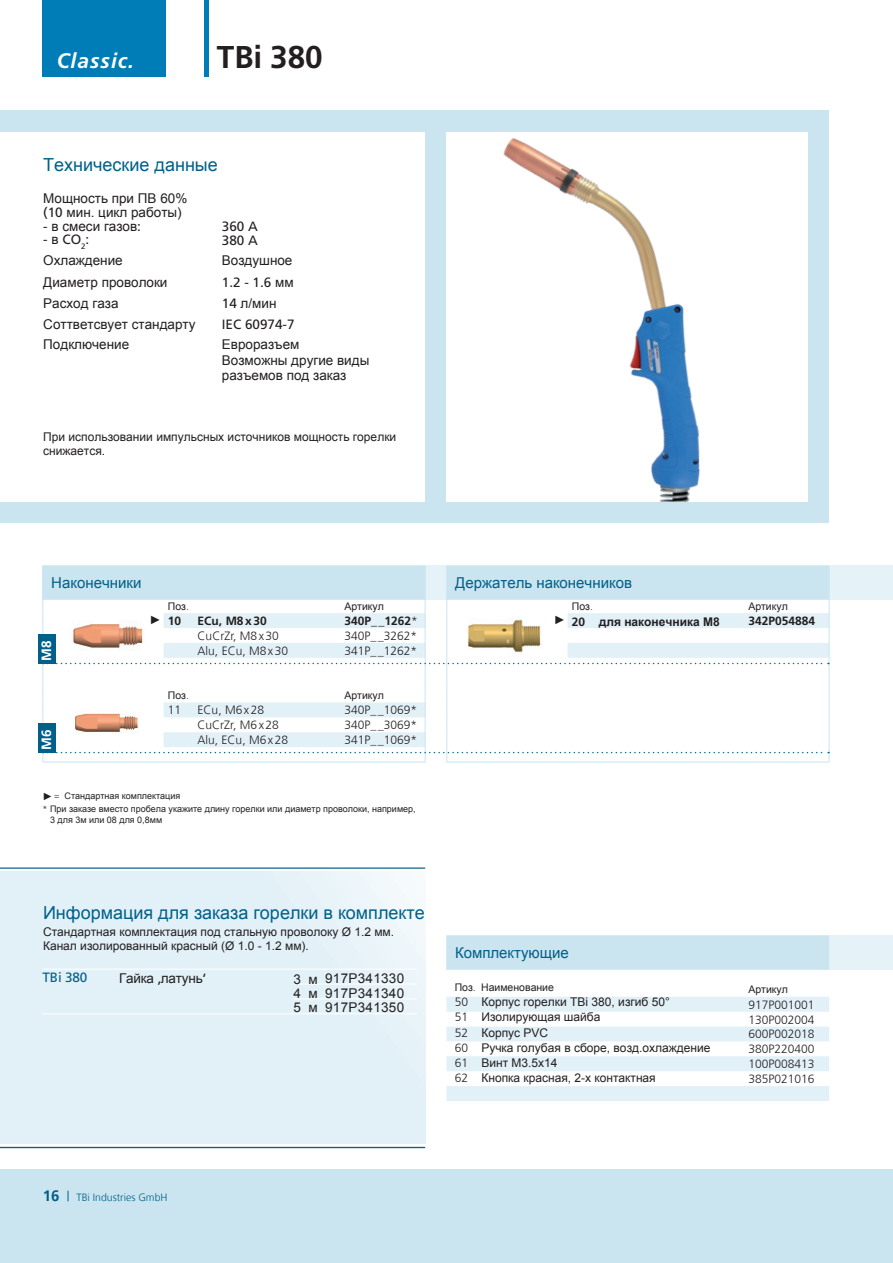
<style>
.page{position:relative;width:893px;height:1263px;background:#fff}
.page>*{position:absolute;margin:0;border:0;box-sizing:border-box;transform-origin:0 0}
.t1{font:700 31.5px "Frutiger LT Std";color:#231f20}
.t2{font:italic 700 21px "Frutiger LT Std";letter-spacing:.05em;color:#fff}
.t3{font:18px "Arial";color:#006089}
.t4{font:15px "Arial";color:#006089}
.t5{font:700 15px "Frutiger";color:#006089}
.t6{font:13.5px/15.5px "Arial";color:#231f20}
.t7{font:13.5px/14.2px "Frutiger LT Std";color:#231f20}
.t8{font:13.5px "Frutiger LT Std";letter-spacing:-.01em;color:#006089}
.t9{font:700 13.5px "Frutiger LT Std";color:#fff}
.t10{font:12px/15.1px "Arial";color:#231f20}
.t11{font:300 12px/14.9px "Frutiger";color:#231f20;text-align:justify}
.t12{font:700 12px "Frutiger LT Std";color:#231f20}
.t13{font:700 12px "Arial";color:#231f20}
.t14{font:10.5px "Arial";color:#231f20}
.t15{font:300 10.5px "Frutiger";color:#006089}
.t16{font:9px/13.5px "Arial";color:#231f20}
.s1{font-family:"Frutiger LT Std"}
.s2{font-family:"Arial"}
.s3{font-family:"Frutiger";font-weight:300}
.s4{font-family:"Times New Roman";font-size:10.5px}
.s5{font-weight:400}
</style>
<div class="page">
<div style="left:0;top:111px;width:829px;height:412px;background:#cae4f0"></div>
<div style="left:0;top:132px;width:425px;height:370px;background:#fff"></div>
<div style="left:0;top:1169px;width:893px;height:94px;background:#cae4f0"></div>
<hr style="left:204px;top:0;width:4px;height:77px;background:#007cb6">
<div style="left:43px;top:0;width:123px;height:77px;background:#007cb6"></div>
<div style="left:446px;top:132px;width:362px;height:370px;background:#fff"></div>
<div style="left:446px;top:935px;width:447px;height:34px;background:#e5f2f8"></div>
<div style="left:0;top:872px;width:425px;height:272px;background:#e2f0f7"></div>
<hr style="left:0;top:1147px;width:425px;height:1px;background:#006089">
<hr style="left:0;top:867px;width:425px;height:2px;background:#006089">
<div style="left:446px;top:935px;width:383px;height:34px;background:#cae4f0"></div>
<svg style="left:446px;top:997px;width:383px;height:104px"></svg>
<div style="left:43px;top:566px;width:850px;height:34px;background:#e5f2f8"></div>
<hr style="left:43px;top:762px;width:121px;height:1px;background:#cae4f0">
<hr style="left:164px;top:762px;width:34px;height:1px;background:#cae4f0">
<hr style="left:198px;top:762px;width:146px;height:1px;background:#cae4f0">
<hr style="left:344px;top:762px;width:81px;height:1px;background:#cae4f0">
<hr style="left:446px;top:762px;width:122px;height:1px;background:#cae4f0">
<hr style="left:568px;top:762px;width:34px;height:1px;background:#cae4f0">
<hr style="left:602px;top:762px;width:146px;height:1px;background:#cae4f0">
<hr style="left:748px;top:762px;width:81px;height:1px;background:#cae4f0">
<svg style="left:43px;top:566px;width:787px;height:196px"></svg>
<div style="left:38px;top:634px;width:17px;height:30px;background:#006089"></div>
<div style="left:38px;top:723px;width:17px;height:30px;background:#006089"></div>
<hr style="left:293px;top:968px;width:34px;height:2px;background:#fff">
<hr style="left:293px;top:983px;width:34px;height:1px;background:#fff">
<hr style="left:293px;top:998px;width:34px;height:1px;background:#fff">
<hr style="left:293px;top:1013px;width:34px;height:1px;background:#fff">
<hr style="left:43px;top:968px;width:76px;height:2px;background:#fff">
<hr style="left:119px;top:968px;width:174px;height:2px;background:#fff">
<hr style="left:119px;top:1013px;width:174px;height:1px;background:#fff">
<hr style="left:43px;top:1013px;width:76px;height:1px;background:#fff">
<hr style="left:327px;top:968px;width:90px;height:2px;background:#fff">
<hr style="left:327px;top:983px;width:90px;height:1px;background:#fff">
<hr style="left:327px;top:998px;width:90px;height:1px;background:#fff">
<hr style="left:327px;top:1013px;width:90px;height:1px;background:#fff">
<img style="left:503px;top:138px;width:197px;height:364px">
<h2 class="t2" style="left:57px;top:48px;width:79px">Classic.</h2>
<h1 class="t1" style="left:217px;top:39px;width:107px">TBi 380</h1>
<h3 class="t3" style="left:43px;top:153px;width:176px">Технические данные</h3>
<p class="t6" style="left:43px;top:191px;width:146px;line-height:13.8px">Мощность при ПВ 60% <span class="s1">(10</span> мин. цикл работы)</p>
<p class="t6" style="left:43px;top:218px;width:99px"><span class="s1">-</span> в смеси газов<span class="s1">:</span></p>
<p class="t7" style="left:43px;top:233px;width:48px">- <span class="s2">в</span> CO<sub>2</sub>:</p>
<p class="t7" style="left:222px;top:219px;width:38px">360 A<br>380 A</p>
<p class="t6" style="left:43px;top:253px;width:81px">Охлаждение</p>
<p class="t6" style="left:222px;top:253px;width:72px">Воздушное</p>
<p class="t6" style="left:43px;top:274px;width:126px">Диаметр проволоки</p>
<p class="t7" style="left:222px;top:275px;width:73px">1.2 - 1.6 <span class="s2">мм</span></p>
<p class="t6" style="left:43px;top:296px;width:77px">Расход газа</p>
<p class="t6" style="left:222px;top:296px;width:56px"><span class="s1">14</span> л/мин</p>
<p class="t6" style="left:43px;top:317px;width:154px">Соттветсвует стандарту</p>
<p class="t7" style="left:222px;top:317px;width:74px">IEC 60974-7</p>
<p class="t6" style="left:43px;top:337px;width:88px">Подключение</p>
<p class="t6" style="left:222px;top:337px;width:149px">Евроразъем<br>Возможны другие виды разъемов под заказ</p>
<p class="t10" style="left:43px;top:429px;width:355px;line-height:14.4px">При использовании импульсных источников мощность горелки снижается.</p>
<p class="t4" style="left:51px;top:573px;width:92px">Наконечники</p>
<p class="t9" style="left:39px;top:661px;width:22px;rotate:-90deg">M8</p>
<p class="t9" style="left:39px;top:750px;width:22px;rotate:-90deg">M6</p>
<p class="t10" style="left:149px;top:612px;width:13px">►</p>
<p class="t14" style="left:168px;top:600px;width:23px">Поз<span class="s3">.</span></p>
<p class="t14" style="left:344px;top:600px;width:41px">Артикул</p>
<p class="t12" style="left:168px;top:614px;width:15px">10</p>
<p class="t12" style="left:198px;top:614px;width:71px">ECu, M8 x 30</p>
<p class="t12" style="left:344px;top:614px;width:75px">340P_ _1262<span class="s3">*</span></p>
<p class="t11" style="left:198px;top:629px;width:83px">CuCrZr, M8x30</p>
<p class="t11" style="left:344px;top:629px;width:74px">340P__3262*</p>
<p class="t11" style="left:198px;top:643px;width:92px">Alu, ECu, M8x30</p>
<p class="t11" style="left:344px;top:643px;width:74px">341P_ _1262*</p>
<p class="t14" style="left:168px;top:688px;width:23px">Поз<span class="s3">.</span></p>
<p class="t14" style="left:344px;top:688px;width:41px">Артикул</p>
<p class="t11" style="left:168px;top:703px;width:15px">11</p>
<p class="t11" style="left:198px;top:703px;width:68px">ECu, M6 x 28</p>
<p class="t11" style="left:344px;top:703px;width:74px">340P_ _1069*</p>
<p class="t11" style="left:198px;top:718px;width:83px">CuCrZr, M6x28</p>
<p class="t11" style="left:344px;top:718px;width:74px">340P__3069*</p>
<p class="t11" style="left:198px;top:733px;width:92px">Alu, ECu, M6x28</p>
<p class="t11" style="left:344px;top:733px;width:74px">341P__1069*</p>
<p class="t16" style="left:43px;top:789px;width:375px"><span class="s4">►</span><span class="s3">=</span> Стандартная комплектация<br><span class="s3">*</span> При заказе вместо пробела укажите длину горелки или диаметр проволоки, например,</p>
<p class="t16" style="left:50px;top:813px;width:114px">3 для 3м или 08 для 0,8мм</p>
<p class="t4" style="left:455px;top:573px;width:178px">Держатель наконечников</p>
<p class="t14" style="left:572px;top:600px;width:23px">Поз<span class="s3">.</span></p>
<p class="t14" style="left:748px;top:600px;width:41px">Артикул</p>
<p class="t13" style="left:554px;top:613px;width:167px"><span class="s5">►</span> <span class="s1">20</span> для наконечника М8</p>
<p class="t12" style="left:748px;top:614px;width:68px">342P054884</p>
<h3 class="t3" style="left:43px;top:901px;width:383px">Информация для заказа горелки в комплекте</h3>
<p class="t10" style="left:43px;top:924px;width:353px;line-height:14.1px">Стандартная комплектация под стальную проволоку Ø 1.2 мм.<br>Канал изолированный красный (Ø 1.0 - 1.2 мм).</p>
<p class="t8" style="left:43px;top:970px;width:46px">TBi 380</p>
<p class="t6" style="left:119px;top:970px;width:89px">Гайка <span class="s1">‚</span>латунь<span class="s1">‘</span></p>
<p class="t6" style="left:293px;top:971px;width:112px;line-height:14.5px;text-align:justify">3 м 917P341330<br>4 м 917P341340<br>5 м 917P341350</p>
<p class="t4" style="left:455px;top:943px;width:115px">Комплектующие</p>
<p class="t14" style="left:455px;top:980px;width:101px">Поз<span class="s3">.</span> Наименование</p>
<p class="t10" style="left:455px;top:994px;width:257px"><span class="s3">50</span> Корпус горелки TBi 380, изгиб 50°<br><span class="s3">51</span> Изолирующая шайба<br><span class="s3">52</span> Корпус PVC<br><span class="s3">60</span> Ручка голубая в сборе, возд.охлаждение<br><span class="s3">61</span> Винт M3.5x14<br><span class="s3">62</span> Кнопка красная, 2-х контактная</p>
<p class="t14" style="left:748px;top:982px;width:41px">Артикул</p>
<p class="t11" style="left:748px;top:997px;width:68px">917P001001<br>130P002004<br>600P002018<br>380P220400<br>100P008413</p>
<p class="t11" style="left:748px;top:1072px;width:68px">385P021016</p>
<p class="t5" style="left:43px;top:1187px;width:18px">16</p>
<p class="t15" style="left:77px;top:1192px;width:93px">TBi Industries GmbH</p>
</div>
